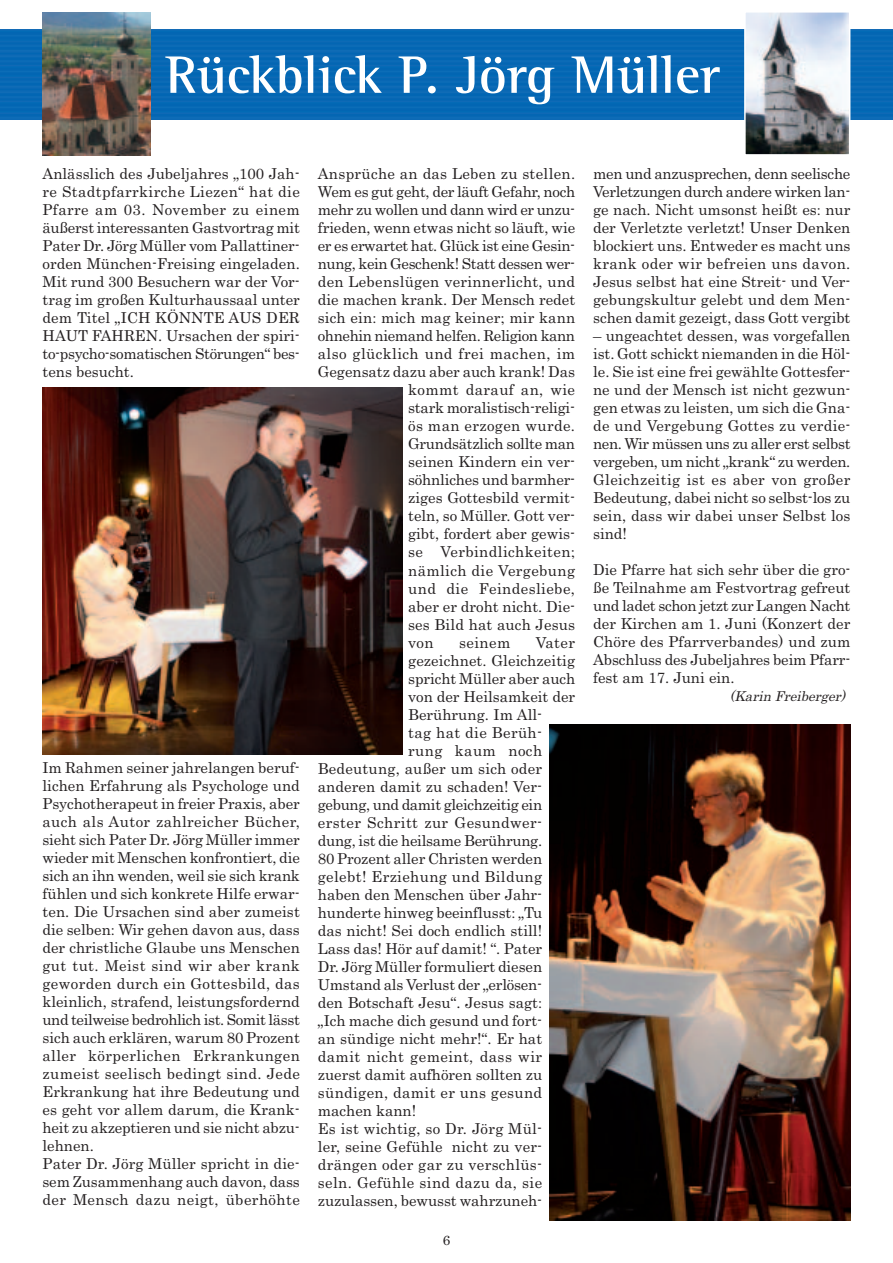
<style>
.page{position:relative;width:893px;height:1263px;background:#fff}
.page>*{position:absolute;margin:0;border:0;box-sizing:border-box;transform-origin:0 0}
.t1{font:700 54px "Rotis Semi Serif";color:#fff}
.t2{font:15px/18px "Century";color:#231f20;text-align:justify}
.t3{font:15px "Century";letter-spacing:.03em;color:#231f20}
.t4{font:15px "Century";letter-spacing:-.025em;color:#231f20}
.t5{font:15px "Century";letter-spacing:-.02em;color:#231f20}
.t6{font:15px "Century";letter-spacing:.02em;color:#231f20}
.t7{font:15px "Century";letter-spacing:.025em;color:#231f20}
.t8{font:italic 13.5px "Century";color:#231f20}
.t9{font:13.5px "Century";color:#231f20}
.s1{font-family:"Times"}
</style>
<div class="page">
<div style="left:1px;top:30px;width:892px;height:89px;background:#0768b4"></div>
<img style="left:43px;top:12px;width:107px;height:143px">
<img style="left:747px;top:14px;width:100px;height:139px">
<div style="left:744px;top:11px;width:106px;height:145px;border:2px solid #fff"></div>
<img style="left:43px;top:388px;width:359px;height:367px">
<img style="left:550px;top:725px;width:300px;height:495px">
<h1 class="t1" style="left:166px;top:55px;width:556px">Rückblick P. Jörg Müller</h1>
<p class="t2" style="left:43px;top:166px;width:259px">Anlässlich des Jubeljahres „100 Jah&shy;re Stadtpfarrkirche Liezen“ hat die Pfarre am 03. November zu einem äußerst interessanten Gastvortrag mit Pater Dr. Jörg Müller vom Pallattiner&shy;orden München-Freising eingeladen.<br>Mit rund 300 Besuchern war der Vor&shy;trag im großen Kulturhaussaal unter dem Titel „ICH KÖNNTE AUS DER HAUT FAHREN. Ursachen der spiri&shy;to-psycho-somatischen Störungen“ bes&shy;tens besucht.</p>
<p class="t2" style="left:43px;top:760px;width:259px;text-align:left">Im Rahmen seiner jahrelangen beruf&shy;lichen Erfahrung als Psychologe und Psychotherapeut in freier Praxis, aber auch als Autor zahlreicher Bücher, sieht sich Pater Dr. Jörg Müller immer wieder mit Menschen konfrontiert, die sich an ihn wenden, weil sie sich krank fühlen und sich konkrete Hilfe erwar&shy;ten. Die Ursachen sind aber zumeist die selben<span class="s1">:</span> Wir gehen davon aus, dass der christliche Glaube uns Menschen gut tut. Meist sind wir aber krank geworden durch ein Gottesbild, das kleinlich, strafend, leistungsfordernd und teilweise bedrohlich ist. Somit lässt sich auch erklären, warum 80 Prozent aller körperlichen Erkrankungen zumeist seelisch bedingt sind. Jede Erkrankung hat ihre Bedeutung und es geht vor allem darum, die Krank&shy;heit zu akzeptieren und sie nicht abzu&shy;lehnen.<br>Pater Dr. Jörg Müller spricht in die&shy;sem Zusammenhang auch davon, dass der Mensch dazu neigt, überhöhte</p>
<p class="t6" style="left:318px;top:168px;width:259px">Ansprüche an das Leben zu stellen.</p>
<p class="t5" style="left:318px;top:186px;width:259px">Wem es gut geht, der läuft Gefahr, noch</p>
<p class="t5" style="left:318px;top:204px;width:259px">mehr zu wollen und dann wird er unzu-</p>
<p class="t2" style="left:318px;top:220px;width:259px">frieden, wenn etwas nicht so läuft, wie</p>
<p class="t4" style="left:318px;top:240px;width:259px">er es erwartet hat. Glück ist eine Gesin-</p>
<p class="t4" style="left:318px;top:258px;width:259px">nung, kein Geschenk! Statt dessen wer-</p>
<p class="t6" style="left:318px;top:276px;width:259px">den Lebenslügen verinnerlicht, und</p>
<p class="t2" style="left:318px;top:292px;width:259px">die machen krank. Der Mensch redet</p>
<p class="t2" style="left:318px;top:310px;width:259px">sich ein<span class="s1">:</span> mich mag keiner<span class="s1">;</span> mir kann</p>
<p class="t4" style="left:318px;top:330px;width:259px">ohnehin niemand helfen. Religion kann</p>
<p class="t3" style="left:318px;top:348px;width:259px">also glücklich und frei machen, im</p>
<p class="t2" style="left:318px;top:364px;width:259px">Gegensatz dazu aber auch krank! Das</p>
<p class="t3" style="left:408px;top:384px;width:168px">kommt darauf an, wie</p>
<p class="t2" style="left:408px;top:400px;width:168px">stark moralistisch-religi-</p>
<p class="t7" style="left:408px;top:420px;width:168px">ös man erzogen wurde.</p>
<p class="t5" style="left:408px;top:438px;width:168px">Grundsätzlich sollte man</p>
<p class="t2" style="left:408px;top:454px;width:168px">seinen Kindern ein ver-</p>
<p class="t2" style="left:408px;top:472px;width:168px">söhnliches und barmher-</p>
<p class="t2" style="left:408px;top:490px;width:168px">ziges Gottesbild vermit-</p>
<p class="t2" style="left:408px;top:508px;width:168px">teln, so Müller. Gott ver-</p>
<p class="t2" style="left:408px;top:526px;width:168px">gibt, fordert aber gewis-</p>
<p class="t3" style="left:408px;top:546px;width:168px">se Verbindlichkeiten<span class="s1">;</span></p>
<p class="t7" style="left:408px;top:565px;width:168px">nämlich die Vergebung</p>
<p class="t3" style="left:408px;top:583px;width:168px">und die Feindesliebe,</p>
<p class="t2" style="left:408px;top:598px;width:168px">aber er droht nicht. Die-</p>
<p class="t2" style="left:408px;top:616px;width:168px">ses Bild hat auch Jesus</p>
<p class="t2" style="left:408px;top:634px;width:27px">von</p>
<p class="t2" style="left:459px;top:634px;width:53px">seinem</p>
<p class="t2" style="left:536px;top:634px;width:41px">Vater</p>
<p class="t2" style="left:408px;top:652px;width:168px">gezeichnet. Gleichzeitig</p>
<p class="t2" style="left:408px;top:670px;width:168px">spricht Müller aber auch</p>
<p class="t2" style="left:408px;top:688px;width:168px">von der Heilsamkeit der</p>
<p class="t2" style="left:408px;top:706px;width:136px">Berührung. Im All-</p>
<p class="t7" style="left:408px;top:727px;width:136px">tag hat die Berüh-</p>
<p class="t3" style="left:408px;top:745px;width:136px">rung kaum noch</p>
<p class="t2" style="left:318px;top:760px;width:226px">Bedeutung, außer um sich oder</p>
<p class="t2" style="left:318px;top:778px;width:226px">anderen damit zu schaden! Ver-</p>
<p class="t4" style="left:318px;top:799px;width:226px">gebung, und damit gleichzeitig ein</p>
<p class="t3" style="left:318px;top:817px;width:226px">erster Schritt zur Gesundwer-</p>
<p class="t5" style="left:318px;top:835px;width:226px">dung, ist die heilsame Berührung.</p>
<p class="t2" style="left:318px;top:850px;width:226px">80 Prozent aller Christen werden</p>
<p class="t7" style="left:318px;top:871px;width:226px">gelebt! Erziehung und Bildung</p>
<p class="t2" style="left:318px;top:886px;width:226px">haben den Menschen über Jahr-</p>
<p class="t2" style="left:318px;top:904px;width:226px">hunderte hinweg beeinflusst<span class="s1">:</span> „Tu</p>
<p class="t2" style="left:318px;top:923px;width:226px">das nicht! Sei doch endlich still!</p>
<p class="t2" style="left:318px;top:941px;width:226px">Lass das! Hör auf damit! “. Pater</p>
<p class="t2" style="left:318px;top:959px;width:226px">Dr. Jörg Müller formuliert diesen</p>
<p class="t2" style="left:318px;top:977px;width:226px">Umstand als Verlust der „erlösen-</p>
<p class="t2" style="left:318px;top:995px;width:226px">den Botschaft Jesu“. Jesus sagt<span class="s1">:</span></p>
<p class="t2" style="left:318px;top:1013px;width:226px">„Ich mache dich gesund und fort-</p>
<p class="t2" style="left:318px;top:1031px;width:226px">an sündige nicht mehr!“. Er hat</p>
<p class="t3" style="left:318px;top:1051px;width:226px">damit nicht gemeint, dass wir</p>
<p class="t2" style="left:318px;top:1067px;width:226px">zuerst damit aufhören sollten zu</p>
<p class="t7" style="left:318px;top:1087px;width:226px">sündigen, damit er uns gesund</p>
<p class="t2" style="left:318px;top:1103px;width:100px">machen kann!</p>
<p class="t6" style="left:318px;top:1123px;width:226px">Es ist wichtig, so Dr. Jörg Mül-</p>
<p class="t2" style="left:318px;top:1139px;width:226px">ler, seine Gefühle nicht zu ver-</p>
<p class="t6" style="left:318px;top:1159px;width:226px">drängen oder gar zu verschlüs-</p>
<p class="t3" style="left:318px;top:1177px;width:226px">seln. Gefühle sind dazu da, sie</p>
<p class="t2" style="left:318px;top:1193px;width:226px">zuzulassen, bewusst wahrzuneh-</p>
<p class="t9" style="left:443px;top:1235px;width:9px">6</p>
<p class="t2" style="left:593px;top:166px;width:259px">men und anzusprechen, denn seelische Verletzungen durch andere wirken lan&shy;ge nach. Nicht umsonst heißt es<span class="s1">:</span> nur der Verletzte verletzt! Unser Denken blockiert uns. Entweder es macht uns krank oder wir befreien uns davon.<br>Jesus selbst hat eine Streit- und Ver&shy;gebungskultur gelebt und dem Men&shy;schen damit gezeigt, dass Gott vergibt</p>
<p class="t2" style="left:593px;top:328px;width:259px">– ungeachtet dessen, was vorgefallen ist. Gott schickt niemanden in die Höl&shy;le. Sie ist eine frei gewählte Gottesfer&shy;ne und der Mensch ist nicht gezwun&shy;gen etwas zu leisten, um sich die Gna&shy;de und Vergebung Gottes zu verdie&shy;nen. Wir müssen uns zu aller erst selbst vergeben, um nicht „krank“ zu werden.<br>Gleichzeitig ist es aber von großer Bedeutung, dabei nicht so selbst-los zu sein, dass wir dabei unser Selbst los sind!</p>
<p class="t2" style="left:593px;top:562px;width:259px">Die Pfarre hat sich sehr über die gro&shy;ße Teilnahme am Festvortrag gefreut und ladet schon jetzt zur Langen Nacht der Kirchen am 1. Juni (Konzert der Chöre des Pfarrverbandes) und zum Abschluss des Jubeljahres beim Pfarr&shy;fest am 17. Juni ein.</p>
<p class="t8" style="left:730px;top:691px;width:120px">(Karin Freiberger)</p>
</div>
